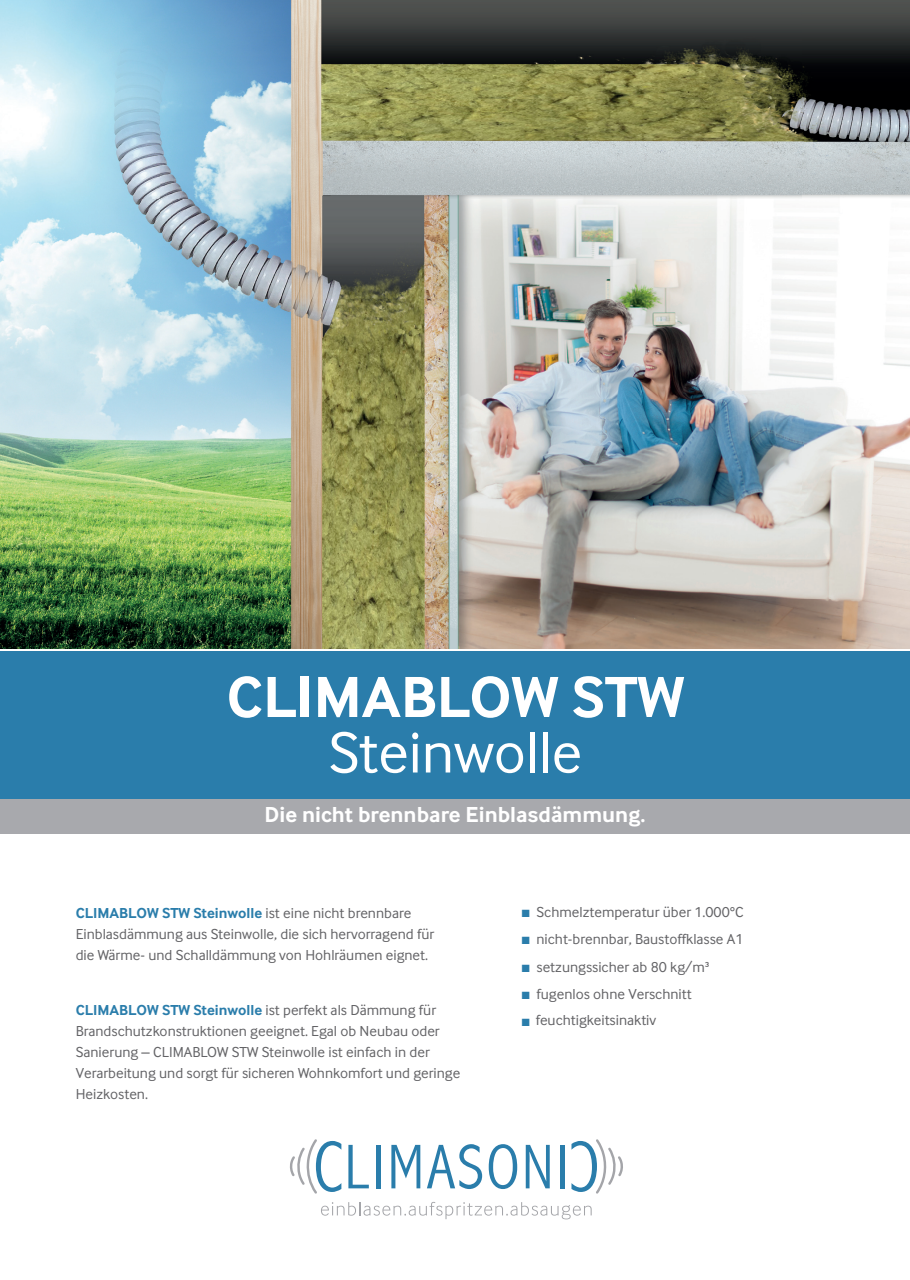
<style>
.page{position:relative;width:910px;height:1280px;background:#fff}
.page>*{position:absolute;margin:0;border:0;box-sizing:border-box;transform-origin:0 0}
.t1{font:700 60px "Inter Face Corp";color:#fff}
.t2{font:60px "Inter Face Corp";color:#fff}
.t3{font:700 22.5px "Inter Face Corp";color:#fff}
.t4{font:15px/21px "Inter Face Corp";color:#636366}
.s1{font-weight:700;color:#2a7dab}
.s2{color:#2a7dab}
</style>
<div class="page">
<div style="left:0;top:649px;width:910px;height:150px;background:#2a7dab"></div>
<div style="left:0;top:799px;width:910px;height:34px;background:#a8a9ad"></div>
<svg style="left:321px;top:1202px;width:271px;height:17px"></svg>
<svg style="left:348px;top:1145px;width:21px;height:43px"></svg>
<hr style="left:376px;top:1145px;width:4px;height:43px;background:#2a7dab">
<svg style="left:391px;top:1145px;width:29px;height:43px"></svg>
<svg style="left:427px;top:1144px;width:55px;height:45px"></svg>
<svg style="left:489px;top:1144px;width:28px;height:45px"></svg>
<svg style="left:526px;top:1145px;width:24px;height:43px"></svg>
<div style="left:560px;top:1145px;width:5px;height:43px;background:#2a7dab"></div>
<svg style="left:290px;top:1139px;width:51px;height:55px"></svg>
<svg style="left:571px;top:1139px;width:52px;height:55px"></svg>
<img style="left:0;top:0;width:910px;height:650px">
<h1 class="t1" style="left:227px;top:662px;width:459px">CLIMABLOW STW</h1>
<h1 class="t2" style="left:329px;top:718px;width:255px">Steinwolle</h1>
<h2 class="t3" style="left:265px;top:802px;width:382px">Die nicht brennbare Einblasdämmung.</h2>
<p class="t4" style="left:76px;top:902px;width:360px"><span class="s1">CLIMABLOW STW Steinwolle</span> ist eine nicht brennbare<br>Einblasdämmung aus Steinwolle, die sich hervorragend für die Wärme- und Schalldämmung von Hohlräumen eignet.</p>
<p class="t4" style="left:76px;top:999px;width:386px"><span class="s1">CLIMABLOW STW Steinwolle</span> ist perfekt als Dämmung für Brandschutzkonstruktionen geeignet. Egal ob Neubau oder Sanierung – CLIMABLOW STW Steinwolle ist einfach in der Verarbeitung und sorgt für sicheren Wohnkomfort und geringe Heizkosten.</p>
<p class="t4" style="left:522px;top:901px;width:223px"><span class="s2">■</span> Schmelztemperatur über 1.000°C</p>
<p class="t4" style="left:522px;top:929px;width:223px"><span class="s2">■</span> nicht-brennbar, Baustoffklasse A1</p>
<p class="t4" style="left:522px;top:956px;width:189px"><span class="s2">■</span> setzungssicher ab 80 kg/m³</p>
<p class="t4" style="left:522px;top:983px;width:171px"><span class="s2">■</span> fugenlos ohne Verschnitt</p>
<p class="t4" style="left:522px;top:1010px;width:136px"><span class="s2">■</span> feuchtigkeitsinaktiv</p>
</div>
